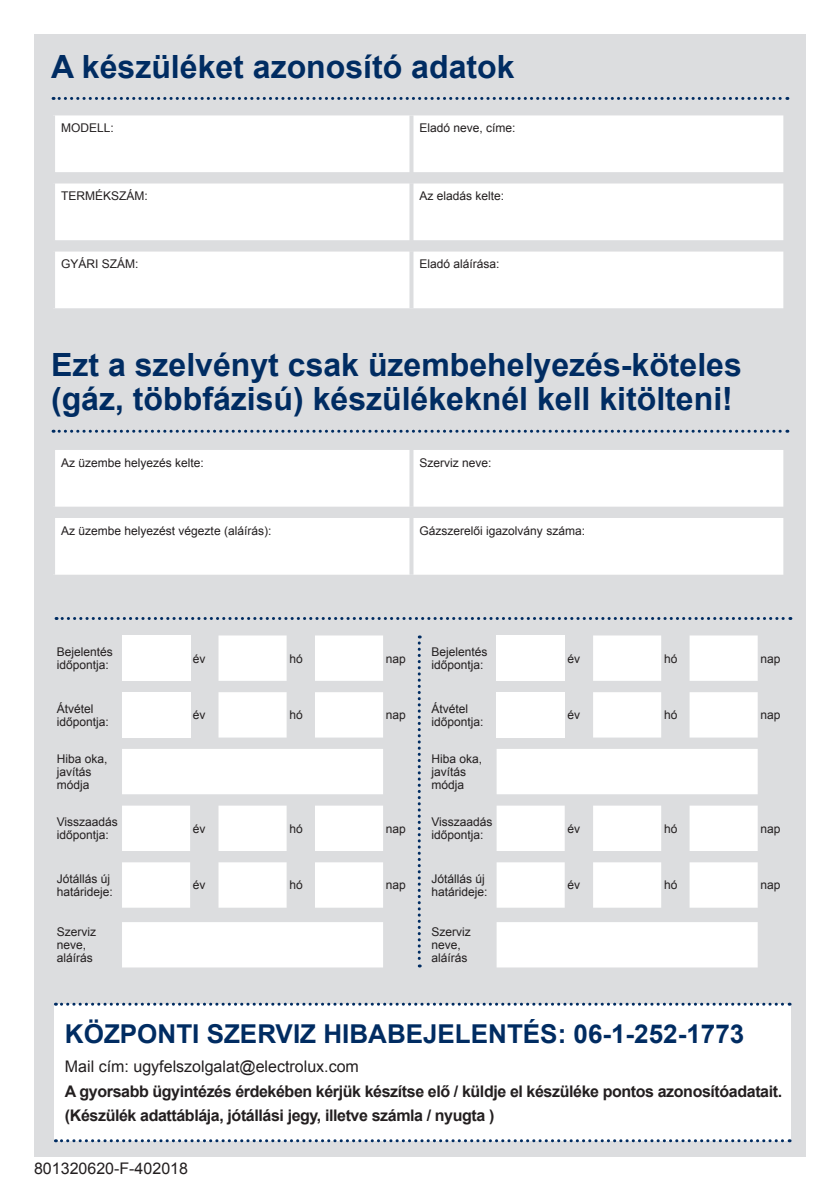
<style>
.page{position:relative;width:840px;height:1191px;background:#fff}
.page>*{position:absolute;margin:0;border:0;box-sizing:border-box;transform-origin:0 0}
.t1{font:700 32px/34px "Arial";color:#002c62}
.t2{font:700 26px "Arial";color:#002c62}
.t3{font:700 16px/24.4px "Arial";letter-spacing:-.025em;color:#231f20}
.t4{font:16px "Arial";color:#231f20}
.t5{font:12px/13.2px "Arial";color:#231f20}
</style>
<div class="page">
<div style="left:34px;top:34px;width:771px;height:1123px;background:#dcdddf"></div>
<svg style="left:55px;top:115px;width:727px;height:193px;background:#fafafb"></svg>
<svg style="left:409px;top:115px;width:4px;height:57px"></svg>
<hr style="left:409px;top:172px;width:4px;height:11px;background:#dcdddf">
<svg style="left:409px;top:183px;width:4px;height:57px"></svg>
<hr style="left:409px;top:240px;width:4px;height:11px;background:#dcdddf">
<svg style="left:409px;top:251px;width:4px;height:57px"></svg>
<svg style="left:55px;top:450px;width:727px;height:125px;background:#fbfbfb"></svg>
<svg style="left:409px;top:450px;width:4px;height:56px"></svg>
<hr style="left:409px;top:506px;width:4px;height:12px;background:#dcdddf">
<svg style="left:409px;top:518px;width:4px;height:57px"></svg>
<svg style="left:53px;top:97px;width:734px;height:3px"></svg>
<svg style="left:53px;top:430px;width:734px;height:3px"></svg>
<svg style="left:56px;top:617px;width:734px;height:3px"></svg>
<svg style="left:417px;top:635px;width:3px;height:332px"></svg>
<div style="left:122px;top:635px;width:68px;height:46px;background:#fff"></div>
<svg style="left:218px;top:635px;width:68px;height:103px;background:#fafafa"></svg>
<svg style="left:315px;top:635px;width:68px;height:103px;background:#fafafb"></svg>
<div style="left:122px;top:692px;width:68px;height:45px;background:#fff"></div>
<svg style="left:122px;top:749px;width:261px;height:218px;fill:#fff"></svg>
<div style="left:496px;top:635px;width:68px;height:46px;background:#fff"></div>
<svg style="left:593px;top:635px;width:67px;height:103px;background:#fafafb"></svg>
<svg style="left:689px;top:635px;width:68px;height:103px;background:#fafafa"></svg>
<div style="left:496px;top:692px;width:68px;height:45px;background:#fff"></div>
<svg style="left:496px;top:749px;width:261px;height:218px;fill:#fff"></svg>
<div style="left:54px;top:1004px;width:736px;height:136px;background:#fff"></div>
<svg style="left:55px;top:1002px;width:734px;height:3px"></svg>
<svg style="left:55px;top:1139px;width:734px;height:3px"></svg>
<h1 class="t1" style="left:51px;top:51px;width:464px">A készüléket azonosító adatok</h1>
<p class="t5" style="left:61px;top:121px;width:54px">MODELL:</p>
<p class="t5" style="left:419px;top:121px;width:98px">Eladó neve, címe:</p>
<p class="t5" style="left:61px;top:189px;width:88px">TERMÉKSZÁM:</p>
<p class="t5" style="left:419px;top:189px;width:86px">Az eladás kelte:</p>
<p class="t5" style="left:61px;top:258px;width:79px">GYÁRI SZÁM:</p>
<p class="t5" style="left:419px;top:258px;width:82px">Eladó aláírása:</p>
<h1 class="t1" style="left:51px;top:349px;width:692px">Ezt a szelvényt csak üzembehelyezés-köteles (gáz, többfázisú) készülékeknél kell kitölteni!</h1>
<p class="t5" style="left:61px;top:456px;width:144px">Az üzembe helyezés kelte:</p>
<p class="t5" style="left:419px;top:456px;width:74px">Szerviz neve:</p>
<p class="t5" style="left:61px;top:524px;width:212px">Az üzembe helyezést végezte (aláírás):</p>
<p class="t5" style="left:419px;top:524px;width:167px">Gázszerelői igazolvány száma:</p>
<p class="t5" style="left:57px;top:645px;width:58px">Bejelentés időpontja:</p>
<p class="t5" style="left:193px;top:652px;width:14px">év</p>
<p class="t5" style="left:289px;top:652px;width:15px">hó</p>
<p class="t5" style="left:386px;top:652px;width:22px">nap</p>
<p class="t5" style="left:57px;top:702px;width:54px">Átvétel időpontja:</p>
<p class="t5" style="left:193px;top:708px;width:14px">év</p>
<p class="t5" style="left:289px;top:708px;width:15px">hó</p>
<p class="t5" style="left:386px;top:708px;width:22px">nap</p>
<p class="t5" style="left:57px;top:752px;width:52px">Hiba oka, javítás módja</p>
<p class="t5" style="left:57px;top:815px;width:63px">Visszaadás időpontja:</p>
<p class="t5" style="left:193px;top:822px;width:14px">év</p>
<p class="t5" style="left:289px;top:822px;width:15px">hó</p>
<p class="t5" style="left:386px;top:822px;width:22px">nap</p>
<p class="t5" style="left:57px;top:872px;width:58px">Jótállás új határideje:</p>
<p class="t5" style="left:193px;top:878px;width:14px">év</p>
<p class="t5" style="left:289px;top:878px;width:15px">hó</p>
<p class="t5" style="left:386px;top:878px;width:22px">nap</p>
<p class="t5" style="left:57px;top:925px;width:41px">Szerviz neve, aláírás</p>
<p class="t5" style="left:431px;top:645px;width:58px">Bejelentés időpontja:</p>
<p class="t5" style="left:567px;top:652px;width:14px">év</p>
<p class="t5" style="left:663px;top:652px;width:15px">hó</p>
<p class="t5" style="left:760px;top:652px;width:22px">nap</p>
<p class="t5" style="left:431px;top:702px;width:54px">Átvétel időpontja:</p>
<p class="t5" style="left:567px;top:708px;width:14px">év</p>
<p class="t5" style="left:663px;top:708px;width:15px">hó</p>
<p class="t5" style="left:760px;top:708px;width:22px">nap</p>
<p class="t5" style="left:431px;top:752px;width:52px">Hiba oka, javítás módja</p>
<p class="t5" style="left:431px;top:815px;width:63px">Visszaadás időpontja:</p>
<p class="t5" style="left:567px;top:822px;width:14px">év</p>
<p class="t5" style="left:663px;top:822px;width:15px">hó</p>
<p class="t5" style="left:760px;top:822px;width:22px">nap</p>
<p class="t5" style="left:431px;top:872px;width:58px">Jótállás új határideje:</p>
<p class="t5" style="left:567px;top:878px;width:14px">év</p>
<p class="t5" style="left:663px;top:878px;width:15px">hó</p>
<p class="t5" style="left:760px;top:878px;width:22px">nap</p>
<p class="t5" style="left:431px;top:925px;width:41px">Szerviz neve, aláírás</p>
<h2 class="t2" style="left:65px;top:1016px;width:680px">KÖZPONTI SZERVIZ HIBABEJELENTÉS: 06-1-252-1773</h2>
<h3 class="t4" style="left:65px;top:1056px;width:295px">Mail cím: ugyfelszolgalat@electrolux.com</h3>
<h3 class="t3" style="left:65px;top:1079px;width:718px">A gyorsabb ügyintézés érdekében kérjük készítse elő / küldje el készüléke pontos azonosítóadatait. (Készülék adattáblája, jótállási jegy, illetve számla / nyugta )</h3>
<h3 class="t4" style="left:34px;top:1157px;width:155px">801320620-F-402018</h3>
</div>
